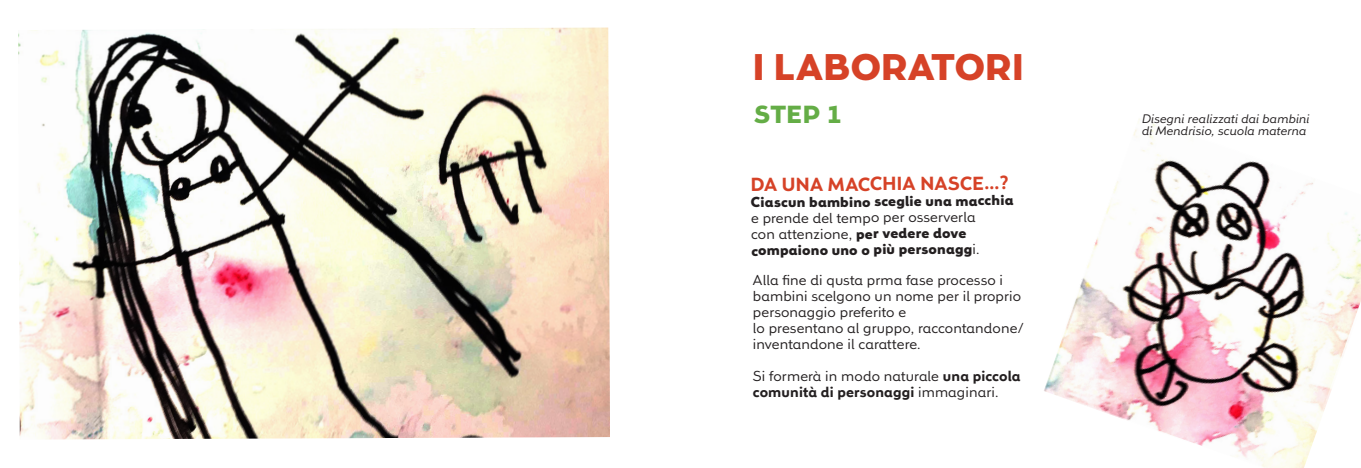
<style>
.page{position:relative;width:1361px;height:468px;background:#fff}
.page>*{position:absolute;margin:0;border:0;box-sizing:border-box;transform-origin:0 0}
.t1{font:800 36px "Remo Pro";letter-spacing:.01em;color:#d64227}
.t2{font:800 24px "Remo Pro";color:#64ad46}
.t3{font:700 18px "Remo Pro";color:#d64227}
.t4{font:14px/16px "Remo Pro";letter-spacing:.01em;color:#231f20}
.t5{font:800 14px "Remo Pro";color:#231f20}
.t6{font:italic 12px "Remo Pro";letter-spacing:.01em;color:#231f20}
.s1{font-weight:800}
.s2{font-weight:400}
.s3{font-weight:700}
</style>
<div class="page">
<img style="left:18px;top:28px;width:592px;height:411px">
<img style="left:1044px;top:119px;width:317px;height:349px">
<p class="t1" style="left:753px;top:42px;width:272px">I LABORATORI</p>
<p class="t2" style="left:754px;top:98px;width:90px">STEP 1</p>
<p class="t3" style="left:750px;top:174px;width:259px;rotate:-1deg">DA UNA MACCHIA NASCE...?</p>
<p class="t5" style="left:750px;top:194px;width:264px;rotate:-1deg">Ciascun bambino sceglie una macchia</p>
<p class="t4" style="left:751px;top:211px;width:226px;rotate:-1deg">e prende del tempo per osserverla</p>
<p class="t4" style="left:751px;top:226px;width:217px;rotate:-1deg">con attenzione, <span class="s1">per vedere dove</span></p>
<p class="t5" style="left:751px;top:242px;width:230px;rotate:-1deg">compaiono uno o più personagg<span class="s2">i.</span></p>
<p class="t4" style="left:753px;top:271px;width:270px">Alla fine di qusta prma fase processo i bambini scelgono un nome per il proprio personaggio preferito e</p>
<p class="t4" style="left:753px;top:319px;width:272px">lo presentano al gruppo, raccontandone/ inventandone il carattere.</p>
<p class="t4" style="left:753px;top:367px;width:269px">Si formerà in modo naturale <span class="s3">una piccola comunità di personaggi</span> immaginari.</p>
<p class="t6" style="left:1142px;top:110px;width:169px">Disegni realizzati dai bambini</p>
<p class="t6" style="left:1142px;top:122px;width:166px">di Mendrisio, scuola materna</p>
</div>
